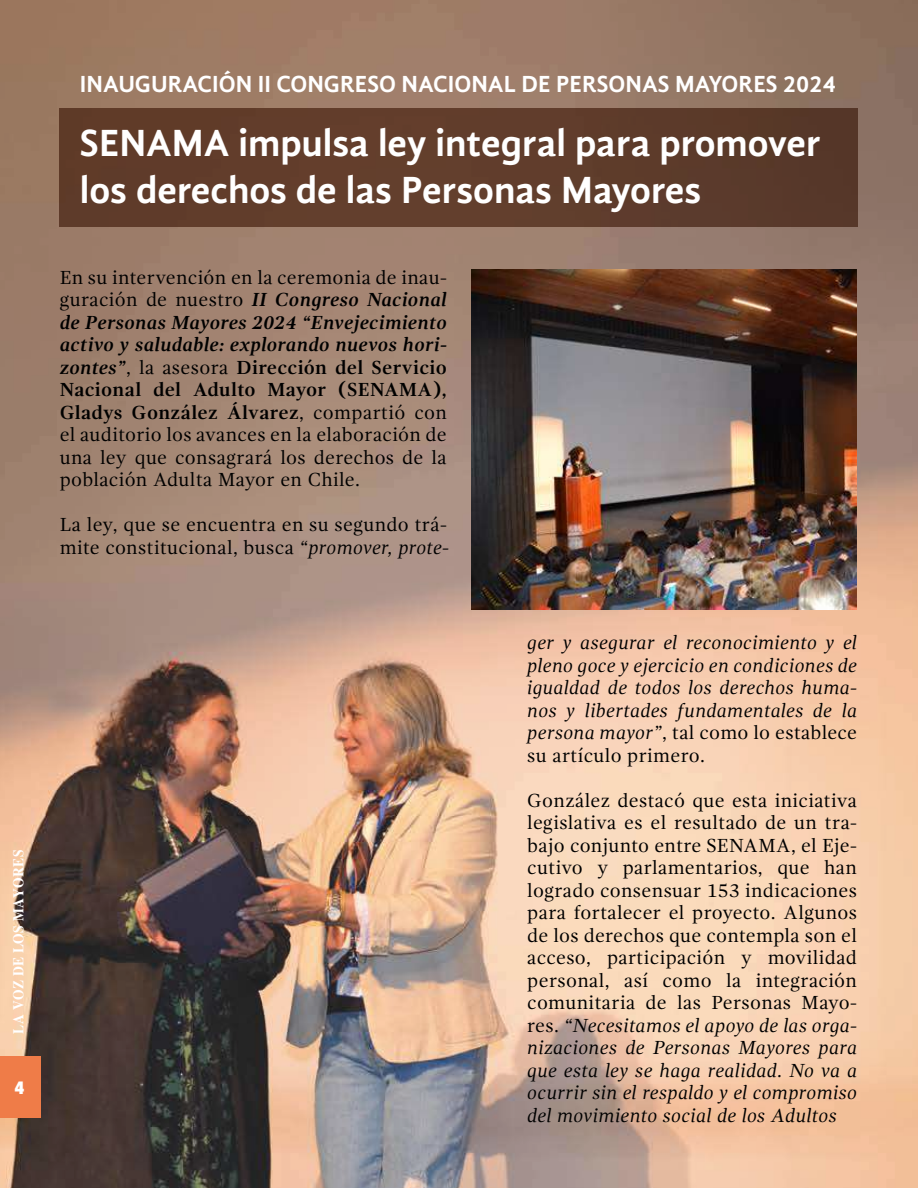
<style>
.page{position:relative;width:918px;height:1188px;background:#fff}
.page>*{position:absolute;margin:0;border:0;box-sizing:border-box;transform-origin:0 0}
.t1{font:700 39px/46.5px "Gandhi Sans";color:#fff}
.t2{font:700 24px "Gandhi Sans";color:#fff}
.t3{font:19.5px/22.5px "Gandhi Serif";letter-spacing:.02em;color:#000;text-align:justify}
.t4{font:italic 19.5px/22.5px "Gandhi Serif";letter-spacing:.02em;color:#000;text-align:justify}
.t5{font:800 condensed 16.5px "Futura";color:#fff}
.t6{font:700 15px "Times";letter-spacing:.025em;color:#fff;scale:.9 1}
.s1{font-weight:700;font-style:italic}
.s2{font-weight:700}
.s3{font-style:italic}
.s4{font-style:normal}
</style>
<div class="page">
<img style="left:0;top:0;width:918px;height:1188px">
<div style="left:60px;top:108px;width:798px;height:119px;background:#603c2b"></div>
<img style="left:471px;top:269px;width:386px;height:340px">
<div style="left:0;top:1057px;width:40px;height:61px;background:#ef7c48"></div>
<p class="t6" style="left:10px;top:1034px;width:206px;rotate:-90deg">LA VOZ DE LOS MAYORES</p>
<p class="t5" style="left:15px;top:1077px;width:12px">4</p>
<p class="t2" style="left:80px;top:70px;width:757px">INAUGURACIÓN II CONGRESO NACIONAL DE PERSONAS MAYORES 2024</p>
<h1 class="t1" style="left:80px;top:120px;width:742px">SENAMA impulsa ley integral para promover los derechos de las Personas Mayores</h1>
<p class="t3" style="left:60px;top:266px;width:389px">En su intervención en la ceremonia de inau&shy;guración de nuestro <span class="s1">II Congreso Nacional de Personas Mayores 2024 “Envejecimiento activo y saludable: explorando nuevos hori&shy;zontes”</span>, la asesora <span class="s2">Dirección del Servicio Nacional del Adulto Mayor (SENAMA), Gladys González Álvarez</span>, compartió con el auditorio los avances en la elaboración de una ley que consagrará los derechos de la población Adulta Mayor en Chile.</p>
<p class="t3" style="left:60px;top:513px;width:391px">La ley, que se encuentra en su segundo trá&shy;mite constitucional, busca <span class="s3">“promover, prote-</span></p>
<p class="t4" style="left:527px;top:632px;width:331px">ger y asegurar el reconocimiento y el pleno goce y ejercicio en condiciones de igualdad de todos los derechos huma&shy;nos y libertades fundamentales de la persona mayor”<span class="s4">, tal como lo establece su artículo primero.</span></p>
<p class="t3" style="left:527px;top:789px;width:331px">González destacó que esta iniciativa legislativa es el resultado de un tra&shy;bajo conjunto entre SENAMA, el Eje&shy;cutivo y parlamentarios, que han logrado consensuar 153 indicaciones para fortalecer el proyecto. Algunos de los derechos que contempla son el acceso, participación y movilidad personal, así como la integración comunitaria de las Personas Mayo&shy;res. <span class="s3">“Necesitamos el apoyo de las orga&shy;nizaciones de Personas Mayores para que esta ley se haga realidad. No va a ocurrir sin el respaldo y el compromiso del movimiento social de los Adultos</span></p>
</div>
